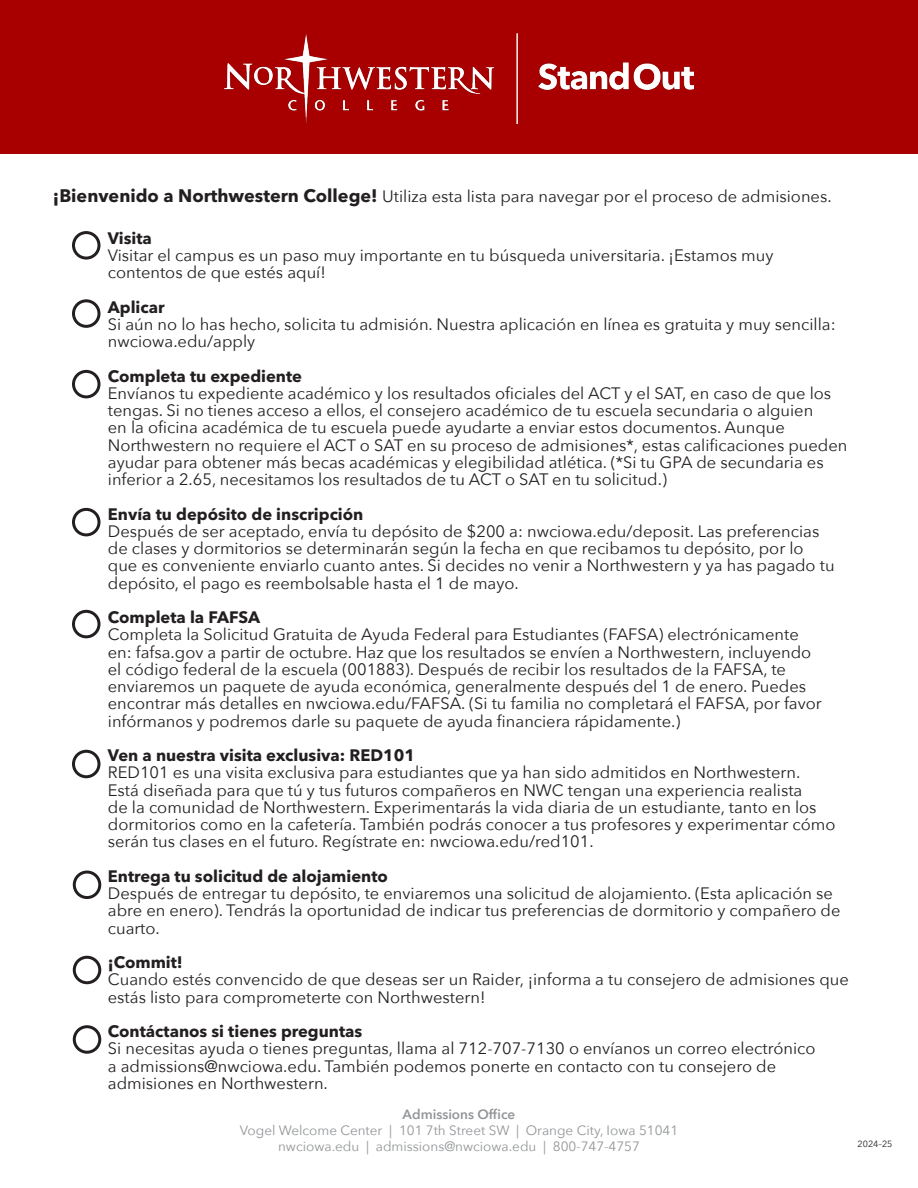
<style>
.page{position:relative;width:918px;height:1188px;background:#fff}
.page>*{position:absolute;margin:0;border:0;box-sizing:border-box;transform-origin:0 0}
.t1{font:16.5px/17.2px "Avenir Next";color:#231f20}
.t2{font:700 16.5px "Avenir Next LT Pro";color:#231f20}
.t3{font:13.5px "Avenir Next";color:#939598}
.t4{font:600 13.5px "Avenir Next";color:#939598}
.t5{font:9px "Avenir Next";color:#231f20}
.s1{font-family:"Avenir Next LT Pro";font-weight:700;font-size:18px}
</style>
<div class="page">
<div style="left:72px;top:231px;width:28px;height:29px;border:3px solid #231f20;border-radius:50%"></div>
<div style="left:72px;top:299px;width:28px;height:29px;border:3px solid #231f20;border-radius:50%"></div>
<div style="left:72px;top:370px;width:28px;height:28px;border:3px solid #231f20;border-radius:50%"></div>
<div style="left:72px;top:508px;width:28px;height:28px;border:3px solid #231f20;border-radius:50%"></div>
<div style="left:72px;top:610px;width:28px;height:28px;border:3px solid #231f20;border-radius:50%"></div>
<div style="left:72px;top:750px;width:28px;height:28px;border:3px solid #231f20;border-radius:50%"></div>
<div style="left:73px;top:871px;width:28px;height:28px;border:3px solid #231f20;border-radius:50%"></div>
<div style="left:73px;top:956px;width:28px;height:28px;border:3px solid #231f20;border-radius:50%"></div>
<div style="left:73px;top:1025px;width:28px;height:29px;border:3px solid #231f20;border-radius:50%"></div>
<div style="left:0;top:0;width:918px;height:153px;background:#a80000"></div>
<img style="left:225px;top:33px;width:468px;height:90px">
<p class="t1" style="left:53px;top:187px;width:780px"><span class="s1">¡Bienvenido a Northwestern College!</span> Utiliza esta lista para navegar por el proceso de admisiones.</p>
<p class="t2" style="left:108px;top:228px;width:45px">Visita</p>
<p class="t1" style="left:108px;top:246px;width:667px">Visitar el campus es un paso muy importante en tu búsqueda universitaria. ¡Estamos muy contentos de que estés aquí!</p>
<p class="t2" style="left:108px;top:297px;width:58px">Aplicar</p>
<p class="t1" style="left:108px;top:315px;width:729px">Si aún no lo has hecho, solicita tu admisión. Nuestra aplicación en línea es gratuita y muy sencilla: nwciowa.edu/apply</p>
<p class="t2" style="left:108px;top:366px;width:196px">Completa tu expediente</p>
<p class="t1" style="left:108px;top:384px;width:741px">Envíanos tu expediente académico y los resultados oficiales del ACT y el SAT, en caso de que los tengas. Si no tienes acceso a ellos, el consejero académico de tu escuela secundaria o alguien<br>en la oficina académica de tu escuela puede ayudarte a enviar estos documentos. Aunque Northwestern no requiere el ACT o SAT en su proceso de admisiones*, estas calificaciones pueden ayudar para obtener más becas académicas y elegibilidad atlética. (*Si tu GPA de secundaria es inferior a 2.65, necesitamos los resultados de tu ACT o SAT en tu solicitud.)</p>
<p class="t2" style="left:108px;top:504px;width:257px">Envía tu depósito de inscripción</p>
<p class="t1" style="left:108px;top:522px;width:728px">Después de ser aceptado, envía tu depósito de $200 a: nwciowa.edu/deposit. Las preferencias de clases y dormitorios se determinarán según la fecha en que recibamos tu depósito, por lo que es conveniente enviarlo cuanto antes. Si decides no venir a Northwestern y ya has pagado tu depósito, el pago es reembolsable hasta el 1 de mayo.</p>
<p class="t2" style="left:108px;top:607px;width:154px">Completa la FAFSA</p>
<p class="t1" style="left:108px;top:625px;width:715px">Completa la Solicitud Gratuita de Ayuda Federal para Estudiantes (FAFSA) electrónicamente en: fafsa.gov a partir de octubre. Haz que los resultados se envíen a Northwestern, incluyendo el código federal de la escuela (001883). Después de recibir los resultados de la FAFSA, te enviaremos un paquete de ayuda económica, generalmente después del 1 de enero. Puedes encontrar más detalles en nwciowa.edu/FAFSA. (Si tu familia no completará el FAFSA, por favor infórmanos y podremos darle su paquete de ayuda financiera rápidamente.)</p>
<p class="t2" style="left:108px;top:745px;width:309px">Ven a nuestra visita exclusiva: RED101</p>
<p class="t1" style="left:108px;top:763px;width:729px">RED101 es una visita exclusiva para estudiantes que ya han sido admitidos en Northwestern.<br>Está diseñada para que tú y tus futuros compañeros en NWC tengan una experiencia realista<br>de la comunidad de Northwestern. Experimentarás la vida diaria de un estudiante, tanto en los dormitorios como en la cafetería. También podrás conocer a tus profesores y experimentar cómo serán tus clases en el futuro. Regístrate en: nwciowa.edu/red101.</p>
<p class="t2" style="left:108px;top:866px;width:282px">Entrega tu solicitud de alojamiento</p>
<p class="t1" style="left:108px;top:884px;width:734px">Después de entregar tu depósito, te enviaremos una solicitud de alojamiento. (Esta aplicación se abre en enero). Tendrás la oportunidad de indicar tus preferencias de dormitorio y compañero de cuarto.</p>
<p class="t2" style="left:108px;top:952px;width:77px">¡Commit!</p>
<p class="t1" style="left:108px;top:970px;width:742px">Cuando estés convencido de que deseas ser un Raider, ¡informa a tu consejero de admisiones que estás listo para comprometerte con Northwestern!</p>
<p class="t2" style="left:108px;top:1021px;width:256px">Contáctanos si tienes preguntas</p>
<p class="t1" style="left:108px;top:1039px;width:709px">Si necesitas ayuda o tienes preguntas, llama al 712-707-7130 o envíanos un correo electrónico a admissions@nwciowa.edu. También podemos ponerte en contacto con tu consejero de admisiones en Northwestern.</p>
<p class="t4" style="left:403px;top:1103px;width:114px">Admissions Office</p>
<p class="t3" style="left:240px;top:1119px;width:440px">Vogel Welcome Center | 101 7th Street SW | Orange City, Iowa 51041</p>
<p class="t3" style="left:278px;top:1135px;width:363px">nwciowa.edu | admissions@nwciowa.edu | 800-747-4757</p>
<p class="t5" style="left:858px;top:1136px;width:36px">2024–25</p>
</div>
